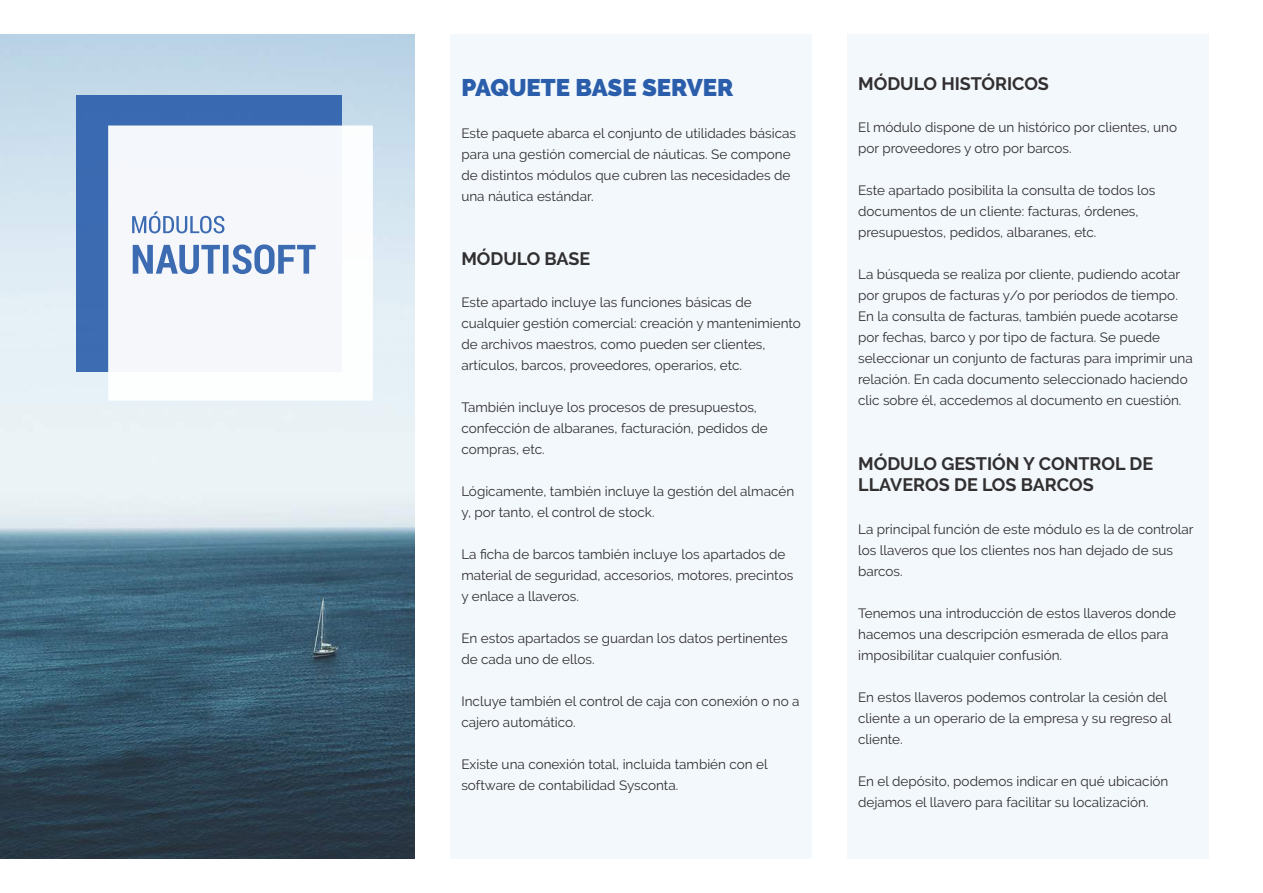
<style>
.page{position:relative;width:1263px;height:893px;background:#fff}
.page>*{position:absolute;margin:0;border:0;box-sizing:border-box;transform-origin:0 0}
.t1{font:900 24px "Raleway";color:#2a5daa}
.t2{font:700 18px/21.6px "Raleway";color:#312f30}
.t3{font:13.5px/21px "Raleway";color:#312f30}
</style>
<div class="page">
<img style="left:0;top:34px;width:415px;height:825px">
<div style="left:76px;top:96px;width:265px;height:276px;background:#3a6ab1"></div>
<div style="left:451px;top:34px;width:361px;height:825px;background:#f3f8fc"></div>
<div style="left:847px;top:34px;width:362px;height:825px;background:#f3f8fc"></div>
<div style="left:108px;top:126px;width:265px;height:275px;background:#f5f7fb"></div>
<h1 class="t1" style="left:461px;top:74px;width:274px">PAQUETE BASE SERVER</h1>
<p class="t3" style="left:461px;top:123px;width:336px">Este paquete abarca el conjunto de utilidades básicas para una gestión comercial de náuticas. Se compone de distintos módulos que cubren las necesidades de una náutica estándar.</p>
<h2 class="t2" style="left:461px;top:248px;width:130px">MÓDULO BASE</h2>
<p class="t3" style="left:461px;top:292px;width:341px">Este apartado incluye las funciones básicas de cualquier gestión comercial: creación y mantenimiento de archivos maestros, como pueden ser clientes, artículos, barcos, proveedores, operarios, etc.</p>
<p class="t3" style="left:461px;top:397px;width:308px">También incluye los procesos de presupuestos, confección de albaranes, facturación, pedidos de compras, etc.</p>
<p class="t3" style="left:461px;top:481px;width:334px">Lógicamente, también incluye la gestión del almacén y, por tanto, el control de stock.</p>
<p class="t3" style="left:461px;top:544px;width:333px">La ficha de barcos también incluye los apartados de material de seguridad, accesorios, motores, precintos y enlace a llaveros.</p>
<p class="t3" style="left:461px;top:628px;width:328px">En estos apartados se guardan los datos pertinentes de cada uno de ellos.</p>
<p class="t3" style="left:461px;top:691px;width:340px">Incluye también el control de caja con conexión o no a cajero automático.</p>
<p class="t3" style="left:461px;top:754px;width:308px">Existe una conexión total, incluida también con el software de contabilidad Sysconta.</p>
<h2 class="t2" style="left:858px;top:73px;width:192px">MÓDULO HISTÓRICOS</h2>
<p class="t3" style="left:858px;top:117px;width:321px">El módulo dispone de un histórico por clientes, uno por proveedores y otro por barcos.</p>
<p class="t3" style="left:858px;top:180px;width:299px">Este apartado posibilita la consulta de todos los documentos de un cliente: facturas, órdenes, presupuestos, pedidos, albaranes, etc.</p>
<p class="t3" style="left:858px;top:264px;width:336px">La búsqueda se realiza por cliente, pudiendo acotar por grupos de facturas y/o por períodos de tiempo.<br>En la consulta de facturas, también puede acotarse por fechas, barco y por tipo de factura. Se puede seleccionar un conjunto de facturas para imprimir una relación. En cada documento seleccionado haciendo clic sobre él, accedemos al documento en cuestión.</p>
<h2 class="t2" style="left:858px;top:452px;width:297px">MÓDULO GESTIÓN Y CONTROL DE<br>LLAVEROS DE LOS BARCOS</h2>
<p class="t3" style="left:858px;top:518px;width:337px">La principal función de este módulo es la de controlar los llaveros que los clientes nos han dejado de sus barcos.</p>
<p class="t3" style="left:858px;top:602px;width:319px">Tenemos una introducción de estos llaveros donde hacemos una descripción esmerada de ellos para imposibilitar cualquier confusión.</p>
<p class="t3" style="left:858px;top:686px;width:315px">En estos llaveros podemos controlar la cesión del cliente a un operario de la empresa y su regreso al cliente.</p>
<p class="t3" style="left:858px;top:770px;width:312px">En el depósito, podemos indicar en qué ubicación dejamos el llavero para facilitar su localización.</p>
</div>
